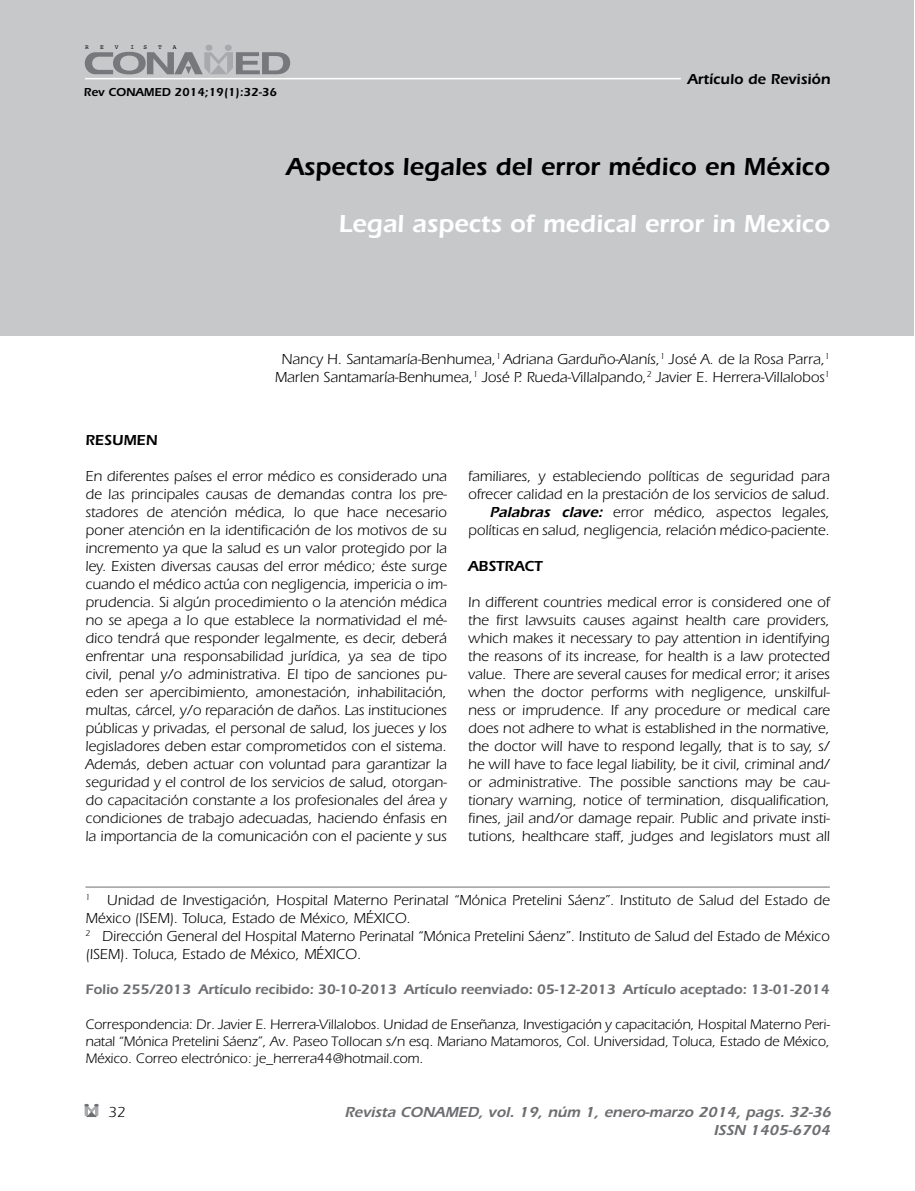
<style>
.page{position:relative;width:915px;height:1191px;background:#fff}
.page>*{position:absolute;margin:0;border:0;box-sizing:border-box;transform-origin:0 0}
.t1{font:600 25.5px "Itc Eras";color:#000}
.t2{font:600 25.5px "Itc Eras";color:#fff}
.t3{font:15px/18px "Itc Eras";color:#000;text-align:justify}
.t4{font:italic 600 15px/18.3px "Itc Eras";color:#6d6e71;text-align:right}
.t5{font:600 15px "Itc Eras";color:#000}
.t6{font:14.25px/17.2px "Itc Eras";letter-spacing:-.005em;color:#000;text-align:justify}
.t7{font:600 14.25px "Itc Eras";letter-spacing:-.005em;color:#6d6e71}
.t8{font:600 12px "Itc Eras";color:#000}
.t9{font:6.3px "Courier";color:#000}
.s1{font-weight:600;font-style:italic}
</style>
<div class="page">
<svg style="left:85px;top:1104px;width:13px;height:12px"></svg>
<div style="left:0;top:0;width:913px;height:336px;background:#c7c8ca"></div>
<div style="left:205px;top:45px;width:7px;height:6px;background:#a7a9ac;border-radius:50%"></div>
<div style="left:225px;top:45px;width:7px;height:6px;background:#a7a9ac;border-radius:50%"></div>
<svg style="left:85px;top:52px;width:205px;height:22px"></svg>
<hr style="left:85px;top:78px;width:595px;height:1px;background:#fff">
<hr style="left:85px;top:886px;width:744px;height:1px;background:#6d6e71">
<p class="t9" style="left:85px;top:42px;width:5px">R</p>
<p class="t9" style="left:100px;top:42px;width:5px">E</p>
<p class="t9" style="left:115px;top:42px;width:5px">V</p>
<p class="t9" style="left:130px;top:42px;width:5px">I</p>
<p class="t9" style="left:143px;top:42px;width:5px">S</p>
<p class="t9" style="left:158px;top:42px;width:5px">T</p>
<p class="t9" style="left:173px;top:42px;width:5px">A</p>
<p class="t8" style="left:84px;top:85px;width:194px">Rev CONAMED 2014;19(1):32-36</p>
<p class="t5" style="left:687px;top:70px;width:144px">Artículo de Revisión</p>
<h1 class="t1" style="left:286px;top:152px;width:545px">Aspectos legales del error médico en México</h1>
<h1 class="t2" style="left:338px;top:209px;width:492px">Legal aspects of medical error in Mexico</h1>
<p class="t3" style="left:275px;top:350px;width:556px;text-align:center">Nancy H. Santamaría-Benhumea,<sup>1</sup> Adriana Garduño-Alanís,<sup>1</sup> José A. de la Rosa Parra,<sup>1<br></sup>Marlen Santamaría-Benhumea,<sup>1</sup> José P. Rueda-Villalpando,<sup>2</sup> Javier E. Herrera-Villalobos<sup>1</sup></p>
<p class="t5" style="left:85px;top:431px;width:74px">RESUMEN</p>
<p class="t3" style="left:85px;top:467px;width:363px">En diferentes países el error médico es considerado una de las principales causas de demandas contra los pre&shy;stadores de atención médica, lo que hace necesario poner atención en la identificación de los motivos de su incremento ya que la salud es un valor protegido por la ley. Existen diversas causas del error médico; éste surge cuando el médico actúa con negligencia, impericia o im&shy;prudencia. Si algún procedimiento o la atención médica no se apega a lo que establece la normatividad el mé&shy;dico tendrá que responder legalmente, es decir, deberá enfrentar una responsabilidad jurídica, ya sea de tipo civil, penal y/o administrativa. El tipo de sanciones pu&shy;eden ser apercibimiento, amonestación, inhabilitación, multas, cárcel, y/o reparación de daños. Las instituciones públicas y privadas, el personal de salud, los jueces y los legisladores deben estar comprometidos con el sistema.<br>Además, deben actuar con voluntad para garantizar la seguridad y el control de los servicios de salud, otorgan&shy;do capacitación constante a los profesionales del área y condiciones de trabajo adecuadas, haciendo énfasis en la importancia de la comunicación con el paciente y sus</p>
<p class="t3" style="left:468px;top:467px;width:363px;text-align:right">familiares, y estableciendo políticas de seguridad para ofrecer calidad en la prestación de los servicios de salud.<br><span class="s1">Palabras clave:</span> error médico, aspectos legales, políticas en salud, negligencia, relación médico-paciente.</p>
<p class="t5" style="left:468px;top:557px;width:76px">ABSTRACT</p>
<p class="t3" style="left:468px;top:593px;width:363px">In different countries medical error is considered one of the first lawsuits causes against health care providers, which makes it necessary to pay attention in identifying the reasons of its increase, for health is a law protected value. There are several causes for medical error; it arises when the doctor performs with negligence, unskilful&shy;ness or imprudence. If any procedure or medical care does not adhere to what is established in the normative, the doctor will have to respond legally, that is to say, s/ he will have to face legal liability, be it civil, criminal and/ or administrative. The possible sanctions may be cau&shy;tionary warning, notice of termination, disqualification, fines, jail and/or damage repair. Public and private insti&shy;tutions, healthcare staff, judges and legislators must all</p>
<p class="t3" style="left:85px;top:891px;width:745px;text-align:left"><sup>1</sup> Unidad de Investigación, Hospital Materno Perinatal “Mónica Pretelini Sáenz”. Instituto de Salud del Estado de México (ISEM). Toluca, Estado de México, México .<br><sup>2</sup> Dirección General del Hospital Materno Perinatal “Mónica Pretelini Sáenz”. Instituto de Salud del Estado de México (ISEM). Toluca, Estado de México, México .</p>
<p class="t7" style="left:85px;top:981px;width:745px">Folio 255/2013 Artículo recibido: 30-10-2013 Artículo reenviado: 05-12-2013 Artículo aceptado: 13-01-2014</p>
<p class="t6" style="left:85px;top:1015px;width:745px">Correspondencia: Dr. Javier E. Herrera-Villalobos. Unidad de Enseñanza, Investigación y capacitación, Hospital Materno Peri&shy;natal “Mónica Pretelini Sáenz”, Av. Paseo Tollocan s/n esq. Mariano Matamoros, Col. Universidad, Toluca, Estado de México, México. Correo electrónico: je_herrera44@hotmail.com.</p>
<p class="t3" style="left:108px;top:1102px;width:18px">32</p>
<p class="t4" style="left:344px;top:1102px;width:491px">Revista CONAMED, vol. 19, núm 1, enero-marzo 2014, pags. 32-36<br>ISSN 1405-6704</p>
</div>
